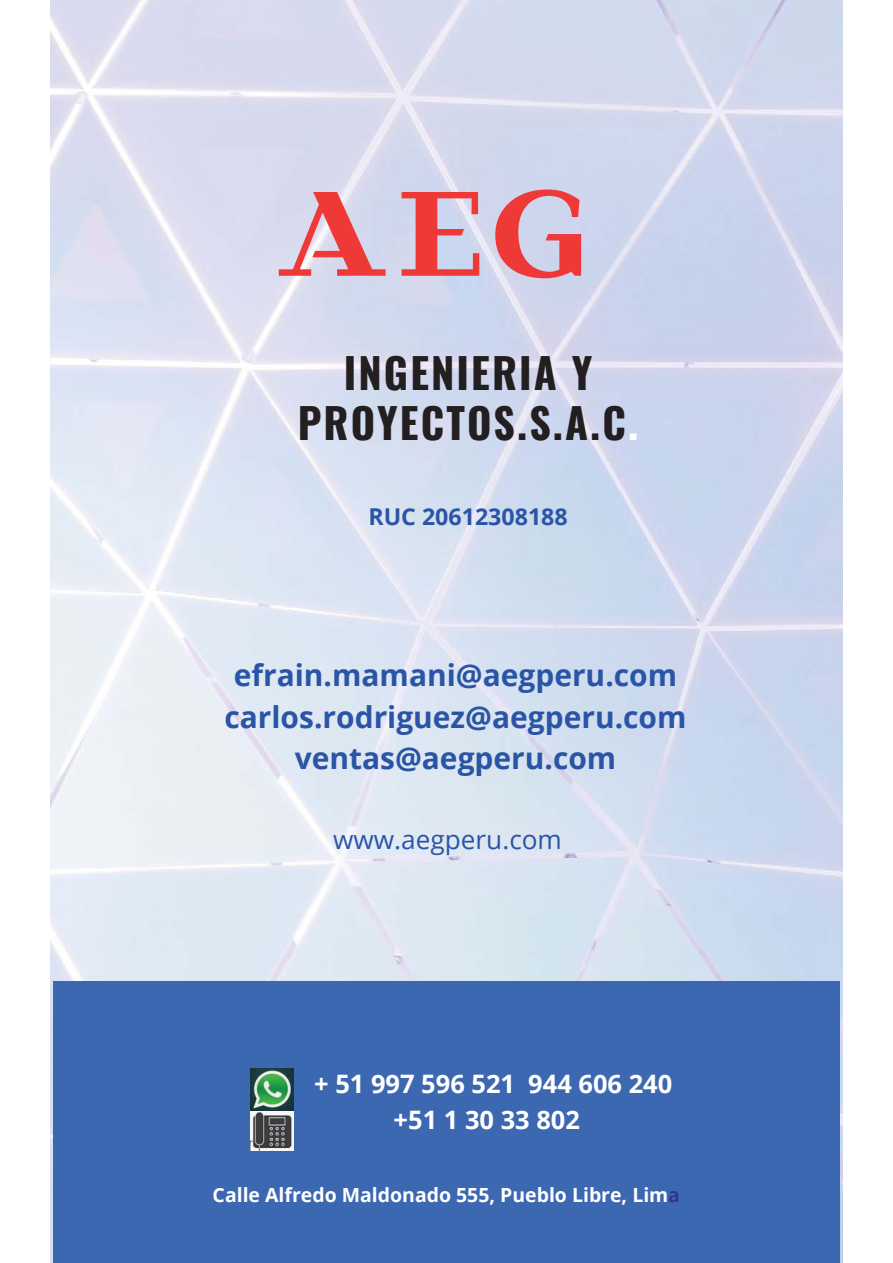
<style>
.page{position:relative;width:893px;height:1263px;background:#fff}
.page>*{position:absolute;margin:0;border:0;box-sizing:border-box;transform-origin:0 0}
.t1{font:128.7px "Beaumaris";color:#ef3937}
.t2{font:700 41.7px/49.9px "Oswald";letter-spacing:.05em;color:#231f20;text-align:center}
.t3{font:700 30px/41.5px "Open Sans";color:#2a55a6;text-align:center}
.t4{font:26.25px "Open Sans";color:#2a55a6}
.t5{font:700 25.5px/35.4px "Open Sans";color:#fff;text-align:center}
.t6{font:700 23.25px "Open Sans";color:#2a55a6}
.t7{font:700 19.5px "Open Sans";color:#fff}
.s1{color:#fff}
.s2{color:#333594}
</style>
<div class="page">
<img style="left:51px;top:0;width:791px;height:1263px">
<div style="left:53px;top:981px;width:787px;height:282px;background:#3c67b1"></div>
<img style="left:250px;top:1069px;width:43px;height:81px">
<h1 class="t1" style="left:274px;top:160px;width:313px">AEG</h1>
<h2 class="t2" style="left:298px;top:346px;width:342px">INGENIERIA Y<br>PROYECTOS.S.A.C<span class="s1">.</span></h2>
<p class="t6" style="left:368px;top:500px;width:201px">RUC 20612308188</p>
<p class="t3" style="left:224px;top:654px;width:464px">efrain.mamani@aegperu.com carlos.rodriguez@aegperu.com ventas@aegperu.com</p>
<p class="t4" style="left:333px;top:821px;width:230px">www.aegperu.com</p>
<p class="t5" style="left:314px;top:1066px;width:359px">+ 51 997 596 521 944 606 240 +51 1 30 33 802</p>
<p class="t7" style="left:213px;top:1181px;width:469px">Calle Alfredo Maldonado 555, Pueblo Libre, Lim<span class="s2">a</span></p>
</div>
